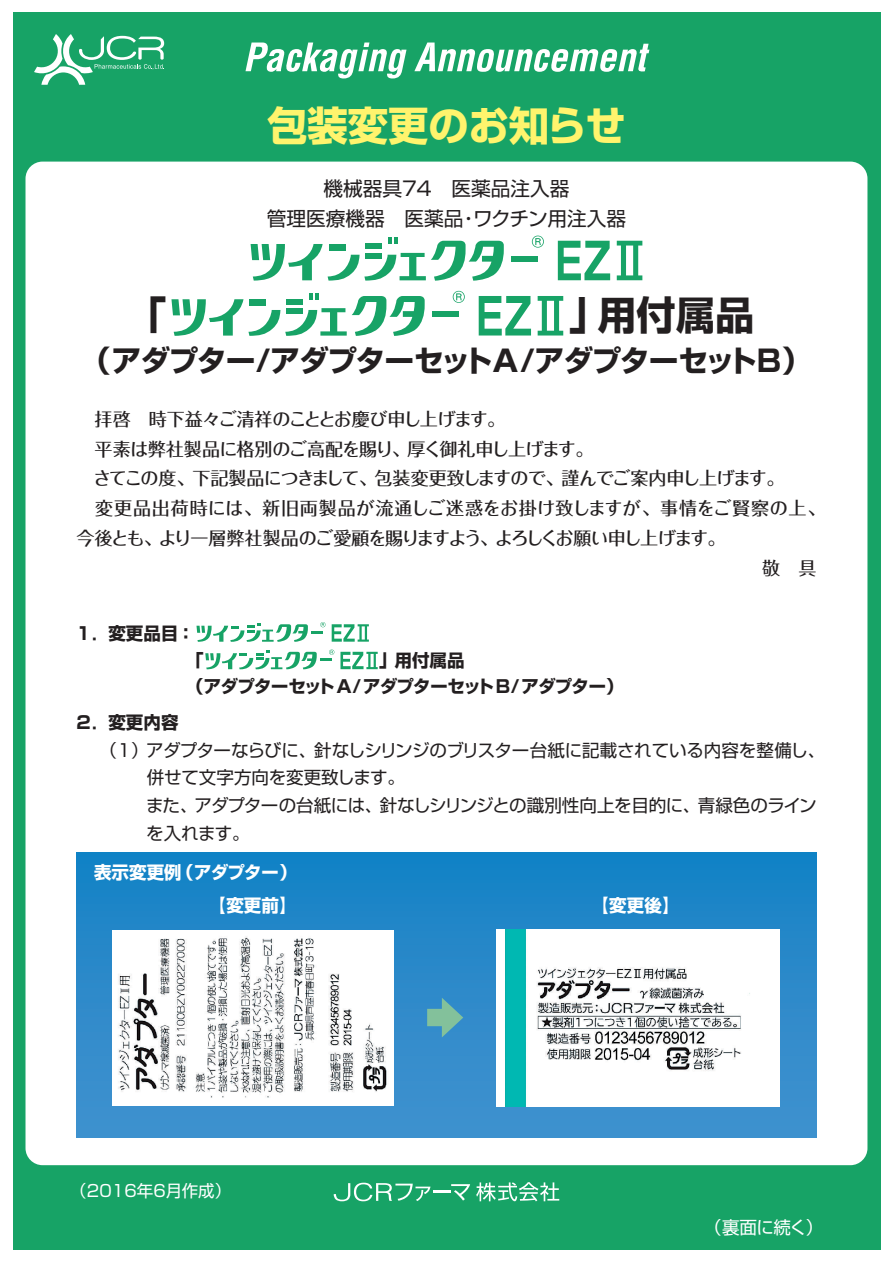
<style>
.page{position:relative;width:893px;height:1263px;background:#fff}
.page>*{position:absolute;margin:0;border:0;box-sizing:border-box;transform-origin:0 0}
.t1{font:700 40.35px "Shin Go";color:#fff46d}
.t2{font:700 39.3px "Shin Go";color:#231f20}
.t3{font:700 29.7px "Shin Go";letter-spacing:-.04em;color:#231f20}
.t4{font:19.65px/29.7px "Shin Go";color:#231f20;text-align:center}
.t5{font:500 18px "Folk";letter-spacing:-.025em;color:#231f20}
.t6{font:500 18px "Folk";letter-spacing:-.065em;color:#231f20}
.t7{font:500 18px "Folk";letter-spacing:.045em;color:#231f20}
.t8{font:500 18px "Folk";letter-spacing:-.09em;color:#231f20}
.t9{font:17.55px/27.6px "Shin Go";letter-spacing:-.02em;color:#231f20}
.t10{font:700 17.55px/27.6px "Shin Go";letter-spacing:-.015em;color:#231f20}
.t11{font:700 17.55px/32.4px "Shin Go";color:#fff;text-align:right}
.t12{font:17.55px "Shin Go";letter-spacing:-.03em;color:#fff}
.t13{font:16.5px "Shin Go";color:#fff}
</style>
<div class="page">
<div style="left:13px;top:13px;width:867px;height:1237px;background:#17a366"></div>
<div style="left:26px;top:162px;width:841px;height:1003px;background:#fff;border-radius:17px"></div>
<div style="left:77px;top:852px;width:739px;height:285px;background:linear-gradient(to bottom,#1381c5,#4493cf)"></div>
<svg style="left:34px;top:34px;width:130px;height:51px"></svg>
<img style="left:496px;top:929px;width:284px;height:177px">
<img style="left:112px;top:930px;width:282px;height:175px">
<svg style="left:427px;top:998px;width:36px;height:39px"></svg>
<svg style="left:245px;top:43px;width:161px;height:35px"></svg>
<svg style="left:414px;top:43px;width:235px;height:29px"></svg>
<svg style="left:476px;top:1182px;width:83px;height:19px"></svg>
<svg style="left:334px;top:1183px;width:136px;height:18px"></svg>
<svg style="left:558px;top:241px;width:52px;height:39px"></svg>
<svg style="left:617px;top:241px;width:25px;height:39px"></svg>
<svg style="left:532px;top:236px;width:12px;height:12px"></svg>
<div style="left:511px;top:256px;width:27px;height:6px;background:#17a366"></div>
<svg style="left:251px;top:238px;width:253px;height:43px"></svg>
<svg style="left:479px;top:296px;width:52px;height:39px"></svg>
<svg style="left:538px;top:296px;width:25px;height:39px"></svg>
<svg style="left:453px;top:291px;width:12px;height:12px"></svg>
<div style="left:432px;top:311px;width:27px;height:6px;background:#17a366"></div>
<svg style="left:171px;top:293px;width:254px;height:43px"></svg>
<svg style="left:332px;top:624px;width:37px;height:18px"></svg>
<svg style="left:196px;top:622px;width:130px;height:20px"></svg>
<svg style="left:340px;top:652px;width:38px;height:17px"></svg>
<svg style="left:205px;top:649px;width:129px;height:20px"></svg>
<h1 class="t1" style="left:267px;top:98px;width:360px">包装変更のお知らせ</h1>
<p class="t4" style="left:267px;top:173px;width:361px">機械器具74 医薬品注入器<br>管理医療機器 医薬品・ワクチン用注入器</p>
<h2 class="t2" style="left:127px;top:289px;width:41px">「</h2>
<h2 class="t2" style="left:569px;top:289px;width:187px">」用付属品</h2>
<h3 class="t3" style="left:81px;top:341px;width:732px">（アダプター/アダプターセットA/アダプターセットB）</h3>
<p class="t5" style="left:95px;top:407px;width:412px">拝啓 時下益々ご清祥のこととお慶び申し上げます。</p>
<p class="t5" style="left:95px;top:437px;width:500px">平素は弊社製品に格別のご高配を賜り、厚く御礼申し上げます。</p>
<p class="t6" style="left:93px;top:467px;width:693px">さてこの度、下記製品につきまして、包装変更致しますので、謹んでご案内申し上げます。</p>
<p class="t7" style="left:95px;top:496px;width:732px">変更品出荷時には、新旧両製品が流通しご迷惑をお掛け致しますが、事情をご賢察の上、</p>
<p class="t8" style="left:77px;top:526px;width:651px">今後とも、より一層弊社製品のご愛顧を賜りますよう、よろしくお願い申し上げます。</p>
<p class="t5" style="left:762px;top:556px;width:56px">敬 具</p>
<p class="t10" style="left:186px;top:618px;width:19px;text-indent:-110px">1．変更品目：「</p>
<p class="t10" style="left:186px;top:647px;width:439px;line-height:25.5px;text-indent:193px">」用付属品<br>（アダプターセットA/アダプターセットB/アダプター）</p>
<p class="t10" style="left:77px;top:708px;width:103px">2．変更内容</p>
<p class="t9" style="left:146px;top:735px;width:681px;text-indent:-46px">（1）アダプターならびに、針なしシリンジのブリスター台紙に記載されている内容を整備し、併せて文字方向を変更致します。<br>また、アダプターの台紙には、針なしシリンジとの識別性向上を目的に、青緑色のラインを入れます。</p>
<p class="t11" style="left:94px;top:856px;width:204px">表示変更例（アダプター）【変更前】</p>
<p class="t11" style="left:592px;top:888px;width:89px">【変更後】</p>
<p class="t13" style="left:70px;top:1179px;width:163px">（2016年6月作成）</p>
<p class="t12" style="left:704px;top:1215px;width:121px">（裏面に続く）</p>
</div>
